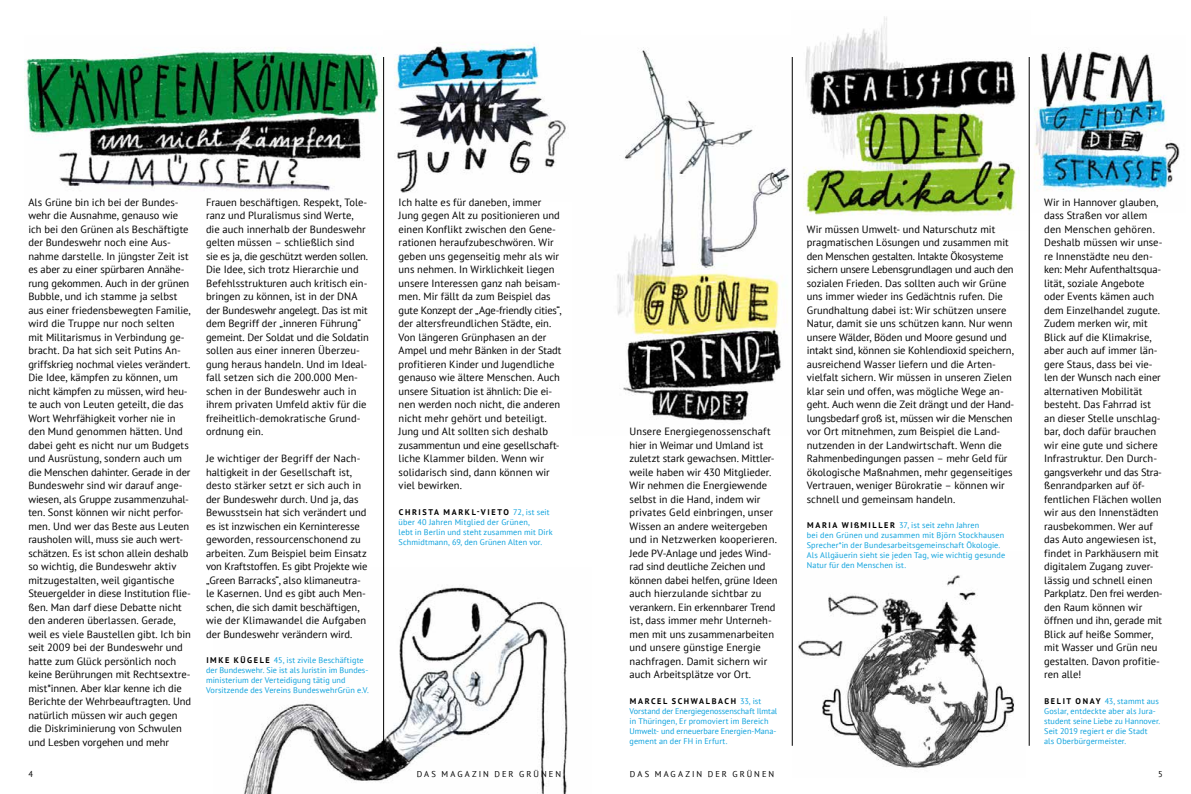
<style>
.page{position:relative;width:1191px;height:794px;background:#fff}
.page>*{position:absolute;margin:0;border:0;box-sizing:border-box;transform-origin:0 0}
._02_Copy_10_5_13_5_libü{font:10.5px/13.5px "PT Sans";color:#000}
._0_Pagina_PT_Sans_8_5_li{font:8.5px "PT Sans";letter-spacing:.245em;color:#000}
._0_Pagina_PT_Sans_8_5_re{font:8.5px "PT Sans";letter-spacing:.245em;color:#000}
._02_Subhead_PT_8_2_12_libü{font:8.2px/10px "PT Sans";letter-spacing:.01em;color:#0ba1dd}
.s1{font-weight:700;color:#000}
</style>
<div class="page">
<img style="left:24px;top:47px;width:361px;height:163px">
<img style="left:384px;top:42px;width:182px;height:159px">
<img style="left:617px;top:47px;width:173px;height:374px">
<img style="left:791px;top:16px;width:238px;height:214px">
<img style="left:1022px;top:35px;width:158px;height:177px">
<img style="left:243px;top:568px;width:325px;height:226px">
<img style="left:798px;top:575px;width:216px;height:193px">
<hr style="left:1029px;top:57px;width:1px;height:689px;background:#000">
<hr style="left:792px;top:57px;width:1px;height:689px;background:#000">
<hr style="left:383px;top:57px;width:1px;height:689px;background:#000">
<p class="_02_Copy_10_5_13_5_libü" style="left:28px;top:195px;width:164px">Als Grüne bin ich bei der Bundes&shy;wehr die Ausnahme, genauso wie ich bei den Grünen als Beschäftigte der Bundeswehr noch eine Aus&shy;nahme darstelle. In jüngster Zeit ist es aber zu einer spürbaren Annähe&shy;rung gekommen. Auch in der grünen Bubble, und ich stamme ja selbst aus einer friedensbewegten Familie, wird die Truppe nur noch selten mit Militarismus in Verbindung ge&shy;bracht. Da hat sich seit Putins An&shy;griffskrieg nochmal vieles verändert.<br>Die Idee, kämpfen zu können, um nicht kämpfen zu müssen, wird heu&shy;te auch von Leuten geteilt, die das Wort Wehrfähigkeit vorher nie in den Mund genommen hätten. Und dabei geht es nicht nur um Budgets und Ausrüstung, sondern auch um die Menschen dahinter. Gerade in der Bundeswehr sind wir darauf ange&shy;wiesen, als Gruppe zusammenzuhal&shy;ten. Sonst können wir nicht perfor&shy;men. Und wer das Beste aus Leuten rausholen will, muss sie auch wert&shy;schätzen. Es ist schon allein deshalb so wichtig, die Bundeswehr aktiv mitzugestalten, weil gigantische Steuergelder in diese Institution flie&shy;ßen. Man darf diese Debatte nicht den anderen überlassen. Gerade, weil es viele Baustellen gibt. Ich bin seit 2009 bei der Bundeswehr und hatte zum Glück persönlich noch keine Berührungen mit Rechtsextre&shy;mist*innen. Aber klar kenne ich die Berichte der Wehrbeauftragten. Und natürlich müssen wir auch gegen die Diskriminierung von Schwulen und Lesben vorgehen und mehr</p>
<p class="_02_Copy_10_5_13_5_libü" style="left:206px;top:195px;width:164px">Frauen beschäftigen. Respekt, Tole&shy;ranz und Pluralismus sind Werte, die auch innerhalb der Bundeswehr gelten müssen – schließlich sind sie es ja, die geschützt werden sollen.<br>Die Idee, sich trotz Hierarchie und Befehlsstrukturen auch kritisch ein&shy;bringen zu können, ist in der DNA der Bundeswehr angelegt. Das ist mit dem Begriff der „inneren Führung“ gemeint. Der Soldat und die Soldatin sollen aus einer inneren Überzeu&shy;gung heraus handeln. Und im Ideal&shy;fall setzen sich die 200.000 Men&shy;schen in der Bundeswehr auch in ihrem privaten Umfeld aktiv für die freiheitlich-demokratische Grund&shy;ordnung ein.</p>
<p class="_02_Copy_10_5_13_5_libü" style="left:206px;top:451px;width:163px">Je wichtiger der Begriff der Nach&shy;haltigkeit in der Gesellschaft ist, desto stärker setzt er sich auch in der Bundeswehr durch. Und ja, das Bewusstsein hat sich verändert und es ist inzwischen ein Kerninteresse geworden, ressourcenschonend zu arbeiten. Zum Beispiel beim Einsatz von Kraftstoffen. Es gibt Projekte wie „Green Barracks“, also klimaneutra&shy;le Kasernen. Und es gibt auch Men&shy;schen, die sich damit beschäftigen, wie der Klimawandel die Aufgaben der Bundeswehr verändern wird.</p>
<p class="_02_Subhead_PT_8_2_12_libü" style="left:206px;top:655px;width:164px"><span class="s1">I M K E K Ü G E L E</span> 45, ist zivile Beschäftigte der Bundeswehr. Sie ist als Juristin im Bundes&shy;ministerium der Verteidigung tätig und Vorsitzende des Vereins BundeswehrGrün e.V.</p>
<p class="_02_Copy_10_5_13_5_libü" style="left:398px;top:195px;width:164px">Ich halte es für daneben, immer Jung gegen Alt zu positionieren und einen Konflikt zwischen den Gene&shy;rationen heraufzubeschwören. Wir geben uns gegenseitig mehr als wir uns nehmen. In Wirklichkeit liegen unsere Interessen ganz nah beisam&shy;men. Mir fällt da zum Beispiel das gute Konzept der „Age-friendly cities“, der altersfreundlichen Städte, ein.<br>Von längeren Grünphasen an der Ampel und mehr Bänken in der Stadt profitieren Kinder und Jugendliche genauso wie ältere Menschen. Auch unsere Situation ist ähnlich: Die ei&shy;nen werden noch nicht, die anderen nicht mehr gehört und beteiligt.<br>Jung und Alt sollten sich deshalb zusammentun und eine gesellschaft&shy;liche Klammer bilden. Wenn wir solidarisch sind, dann können wir viel bewirken.</p>
<p class="_02_Subhead_PT_8_2_12_libü" style="left:398px;top:506px;width:156px"><span class="s1">CHRISTA MARKL-VIETO</span> 72, ist seit über 40 Jahren Mitglied der Grünen,<br>lebt in Berlin und steht zusammen mit Dirk Schmidtmann, 69, den Grünen Alten vor.</p>
<p class="_02_Copy_10_5_13_5_libü" style="left:629px;top:424px;width:150px">Unsere Energiegenossenschaft hier in Weimar und Umland ist zuletzt stark gewachsen. Mittler&shy;weile haben wir 430 Mitglieder.<br>Wir nehmen die Energiewende selbst in die Hand, indem wir privates Geld einbringen, unser<br>Wissen an andere weitergeben und in Netzwerken kooperieren.<br>Jede PV-Anlage und jedes Wind&shy;rad sind deutliche Zeichen und können dabei helfen, grüne Ideen auch hierzulande sichtbar zu verankern. Ein erkennbarer Trend ist, dass immer mehr Unterneh&shy;men mit uns zusammenarbeiten und unsere günstige Energie nachfragen. Damit sichern wir auch Arbeitsplätze vor Ort.</p>
<p class="_02_Subhead_PT_8_2_12_libü" style="left:629px;top:695px;width:149px"><span class="s1">MARCEL SCHWALBACH</span> 33, ist Vorstand der Energiegenossenschaft Ilmtal in Thüringen, Er promoviert im Bereich Umwelt- und erneuerbare Energien-Mana&shy;gement an der FH in Erfurt.</p>
<p class="_02_Copy_10_5_13_5_libü" style="left:807px;top:222px;width:209px">Wir müssen Umwelt- und Naturschutz mit pragmatischen Lösungen und zusammen mit den Menschen gestalten. Intakte Ökosysteme sichern unsere Lebensgrundlagen und auch den sozialen Frieden. Das sollten auch wir Grüne uns immer wieder ins Gedächtnis rufen. Die Grundhaltung dabei ist: Wir schützen unsere Natur, damit sie uns schützen kann. Nur wenn unsere Wälder, Böden und Moore gesund und intakt sind, können sie Kohlendioxid speichern, ausreichend Wasser liefern und die Arten&shy;vielfalt sichern. Wir müssen in unseren Zielen klar sein und offen, was mögliche Wege an&shy;geht. Auch wenn die Zeit drängt und der Hand&shy;lungsbedarf groß ist, müssen wir die Menschen vor Ort mitnehmen, zum Beispiel die Land&shy;nutzenden in der Landwirtschaft. Wenn die Rahmenbedingungen passen – mehr Geld für ökologische Maßnahmen, mehr gegenseitiges Vertrauen, weniger Bürokratie – können wir schnell und gemeinsam handeln.</p>
<p class="_02_Subhead_PT_8_2_12_libü" style="left:807px;top:520px;width:200px"><span class="s1">M A R I A W Iß M I L L E R</span> 37, ist seit zehn Jahren<br>bei den Grünen und zusammen mit Björn Stockhausen Sprecher*in der Bundesarbeitsgemeinschaft Ökologie.<br>Als Allgäuerin sieht sie jeden Tag, wie wichtig gesunde Natur für den Menschen ist.</p>
<p class="_02_Copy_10_5_13_5_libü" style="left:1044px;top:195px;width:120px">Wir in Hannover glauben, dass Straßen vor allem den Menschen gehören.<br>Deshalb müssen wir unse&shy;re Innenstädte neu den&shy;ken: Mehr Aufenthaltsqua&shy;lität, soziale Angebote oder Events kämen auch dem Einzelhandel zugute.<br>Zudem merken wir, mit<br>Blick auf die Klimakrise, aber auch auf immer län&shy;gere Staus, dass bei vie&shy;len der Wunsch nach einer alternativen Mobilität besteht. Das Fahrrad ist an dieser Stelle unschlag&shy;bar, doch dafür brauchen wir eine gute und sichere<br>Infrastruktur. Den Durch&shy;gangsverkehr und das Stra&shy;ßenrandparken auf öf&shy;fentlichen Flächen wollen wir aus den Innenstädten rausbekommen. Wer auf das Auto angewiesen ist, findet in Parkhäusern mit digitalem Zugang zuver&shy;lässig und schnell einen<br>Parkplatz. Den frei werden&shy;den Raum können wir öffnen und ihn, gerade mit<br>Blick auf heiße Sommer, mit Wasser und Grün neu gestalten. Davon profitie&shy;ren alle!</p>
<p class="_02_Subhead_PT_8_2_12_libü" style="left:1044px;top:695px;width:118px"><span class="s1">B E L I T O N AY</span> 43, stammt aus<br>Goslar, entdeckte aber als Jura&shy;student seine Liebe zu Hannover.<br>Seit 2019 regiert er die Stadt<br>als Oberbürgermeister.</p>
<p class="_0_Pagina_PT_Sans_8_5_li" style="left:28px;top:768px;width:6px">4</p>
<p class="_0_Pagina_PT_Sans_8_5_re" style="left:417px;top:768px;width:146px">DAS MAGAZIN DER GRÜNEN</p>
<p class="_0_Pagina_PT_Sans_8_5_li" style="left:630px;top:768px;width:146px">DAS MAGAZIN DER GRÜNEN</p>
<p class="_0_Pagina_PT_Sans_8_5_li" style="left:1158px;top:768px;width:6px">5</p>
</div>
